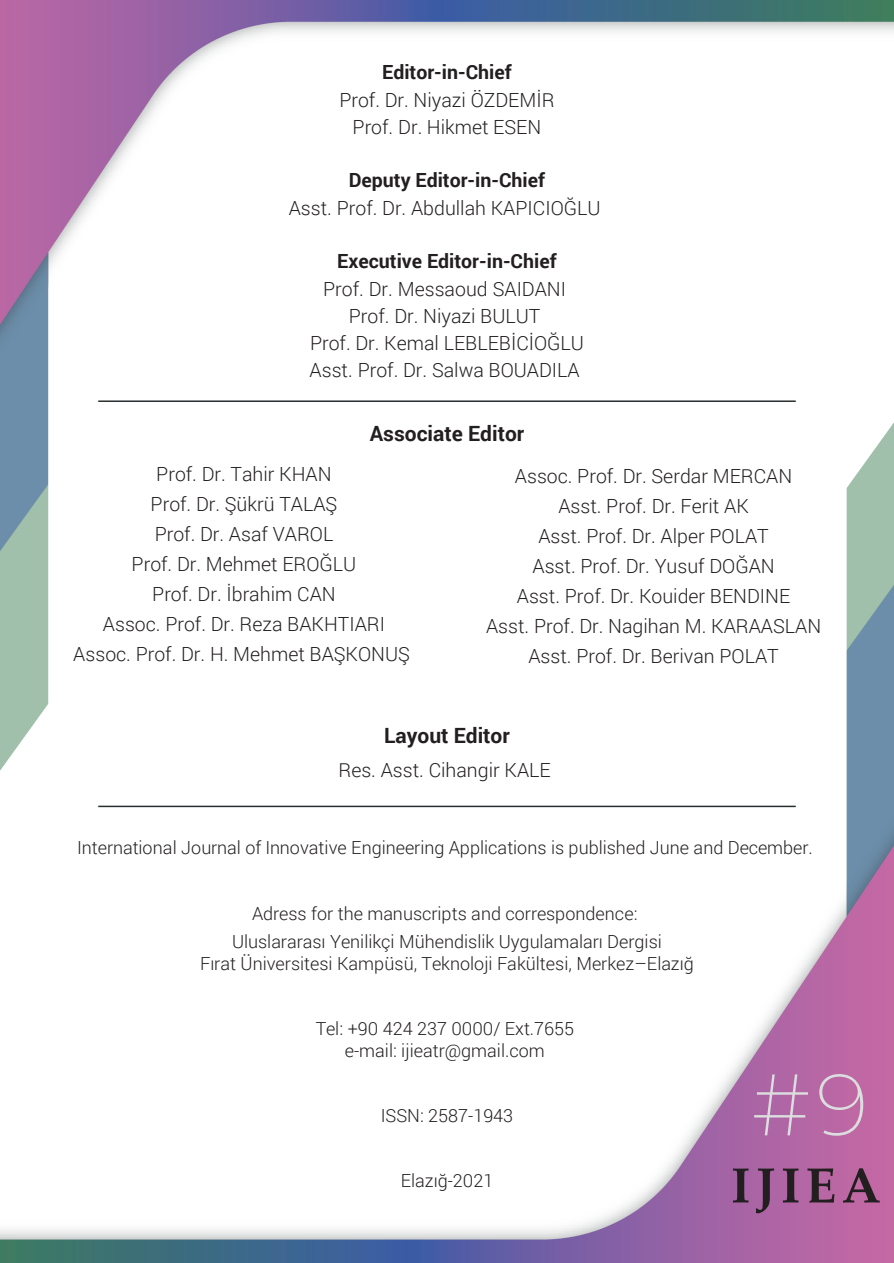
<style>
.page{position:relative;width:894px;height:1263px;background:#fff}
.page>*{position:absolute;margin:0;border:0;box-sizing:border-box;transform-origin:0 0}
.t1{font:200 87.15px "Montserrat";color:#dcddde}
.t2{font:700 49.2px "Palatino Linotype";letter-spacing:.11em;color:#231f20}
.t3{font:700 21px "Roboto";color:#231f20}
.t4{font:300 19.5px/30px "Roboto";color:#231f20;text-align:center}
.t5{font:700 19.5px "Roboto";color:#231f20}
.t6{font:300 18px/21.6px "Roboto";color:#231f20;text-align:center}
</style>
<div class="page">
<img style="left:0;top:0;width:893px;height:1263px">
<hr style="left:98px;top:400px;width:697px;height:2px;background:#2a2e30">
<hr style="left:98px;top:805px;width:697px;height:2px;background:#2a2e30">
<p class="t5" style="left:382px;top:58px;width:131px">Editor-in-Chief</p>
<p class="t4" style="left:339px;top:86px;width:217px;line-height:27px">Prof. Dr. Niyazi ÖZDEMİR<br>Prof. Dr. Hikmet ESEN</p>
<p class="t5" style="left:348px;top:166px;width:198px">Deputy Editor-in-Chief</p>
<p class="t4" style="left:288px;top:193px;width:313px">Asst. Prof. Dr. Abdullah KAPICIOĞLU</p>
<p class="t5" style="left:337px;top:247px;width:221px">Executive Editor-in-Chief</p>
<p class="t4" style="left:309px;top:275px;width:276px;line-height:27px">Prof. Dr. Messaoud SAIDANI<br>Prof. Dr. Niyazi BULUT<br>Prof. Dr. Kemal LEBLEBİCİOĞLU<br>Asst. Prof. Dr. Salwa BOUADILA</p>
<p class="t3" style="left:369px;top:418px;width:156px">Associate Editor</p>
<p class="t4" style="left:73px;top:458px;width:338px">Prof. Dr. Tahir KHAN<br>Prof. Dr. Şükrü TALAŞ<br>Prof. Dr. Asaf VAROL<br>Prof. Dr. Mehmet EROĞLU<br>Prof. Dr. İbrahim CAN<br>Assoc. Prof. Dr. Reza BAKHTIARI<br>Assoc. Prof. Dr. H. Mehmet BAŞKONUŞ</p>
<p class="t4" style="left:486px;top:461px;width:336px">Assoc. Prof. Dr. Serdar MERCAN<br>Asst. Prof. Dr. Ferit AK<br>Asst. Prof. Dr. Alper POLAT<br>Asst. Prof. Dr. Yusuf DOĞAN<br>Asst. Prof. Dr. Kouider BENDINE<br>Asst. Prof. Dr. Nagihan M. KARAASLAN<br>Asst. Prof. Dr. Berivan POLAT</p>
<p class="t3" style="left:384px;top:721px;width:127px">Layout Editor</p>
<p class="t4" style="left:338px;top:755px;width:214px">Res. Asst. Cihangir KALE</p>
<p class="t6" style="left:77px;top:836px;width:737px">International Journal of Innovative Engineering Applications is published June and December.</p>
<p class="t6" style="left:252px;top:902px;width:387px">Adress for the manuscripts and correspondence:</p>
<p class="t6" style="left:200px;top:930px;width:495px">Uluslararası Yenilikçi Mühendislik Uygulamaları Dergisi<br>Fırat Üniversitesi Kampüsü, Teknoloji Fakültesi, Merkez–Elazığ</p>
<p class="t6" style="left:315px;top:1017px;width:260px">Tel: +90 424 237 0000/ Ext.7655 e-mail: ijieatr@gmail.com</p>
<p class="t6" style="left:380px;top:1104px;width:134px">ISSN: 2587-1943</p>
<p class="t6" style="left:400px;top:1169px;width:94px">Elazığ-2021</p>
<h1 class="t1" style="left:750px;top:1046px;width:118px">#9</h1>
<h2 class="t2" style="left:730px;top:1150px;width:151px">IJIEA</h2>
</div>
